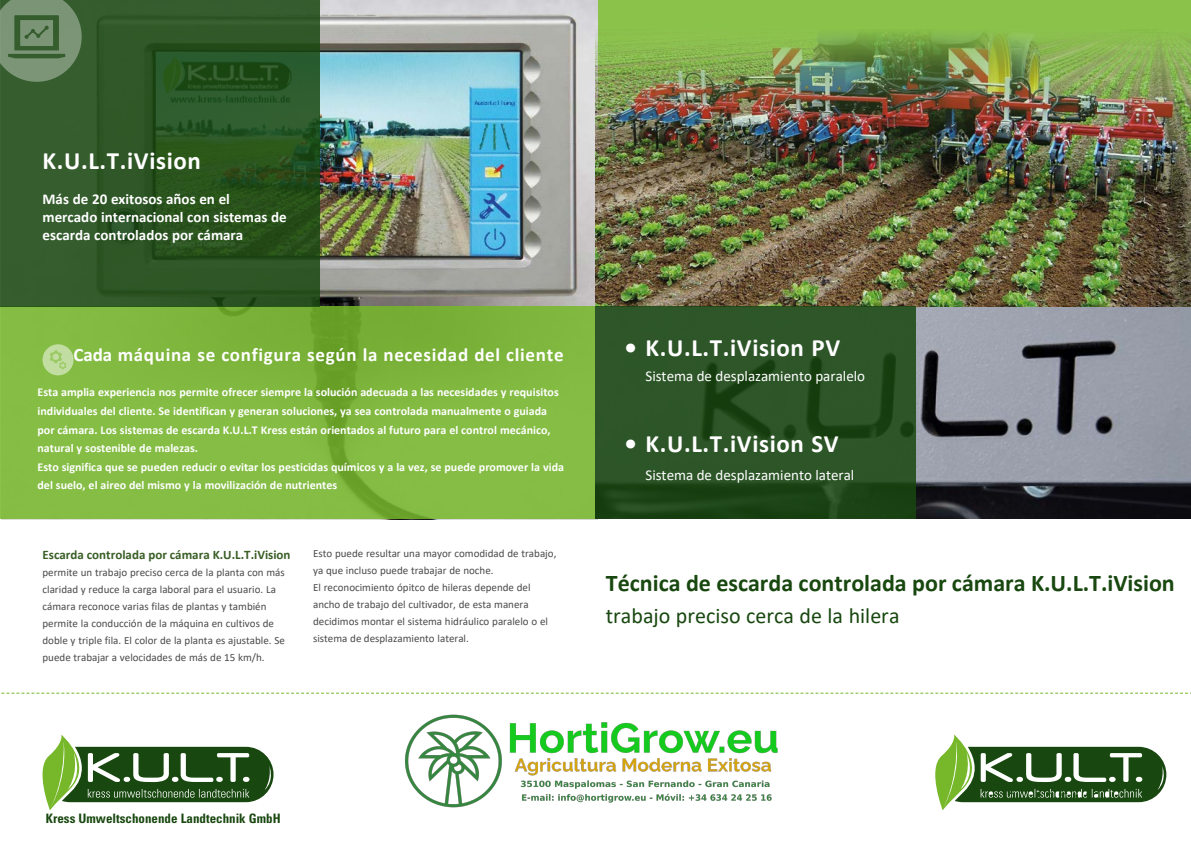
<style>
.page{position:relative;width:1191px;height:842px;background:#fff}
.page>*{position:absolute;margin:0;border:0;box-sizing:border-box;transform-origin:0 0}
.t1{font:700 25px "Calibri";letter-spacing:.025em;color:#fff}
.t2{font:700 24px "Calibri";color:#18470f}
.t3{font:22px "Calibri";color:#18470f}
.t4{font:700 19px "Calibri";letter-spacing:.035em;color:#fff}
.t5{font:700 15px/18px "Calibri";color:#fff}
.t6{font:15px "Calibri";color:#fff}
.t7{font:700 13px "Calibri";color:#395e26}
.t8{font:700 condensed 13px "Univers";color:#18470f}
.t9{font:700 12px/18.5px "Calibri";color:#fff}
.t10{font:11px/17px "Calibri";color:#4a4a49}
.s1{font-family:"Univers";font-weight:300;font-stretch:condensed}
</style>
<div class="page">
<img style="left:2px;top:1px;width:595px;height:519px">
<div style="left:0;top:307px;width:595px;height:212px;background:#76b82a;opacity:.85"></div>
<svg style="left:935px;top:734px;width:231px;height:76px"></svg>
<svg style="left:43px;top:735px;width:230px;height:75px"></svg>
<img style="left:595px;top:0;width:596px;height:519px">
<div style="left:0;top:0;width:320px;height:307px;background:#18470f;opacity:.85"></div>
<div style="left:595px;top:307px;width:321px;height:212px;background:#18470f;opacity:.85"></div>
<svg style="left:0;top:0;width:82px;height:82px;background:#668460"></svg>
<div style="left:43px;top:344px;width:31px;height:31px;background:#c1dda1;border-radius:50%"></div>
<svg style="left:50px;top:350px;width:16px;height:19px"></svg>
<svg style="left:1px;top:693px;width:1190px;height:1px"></svg>
<img style="left:405px;top:714px;width:373px;height:94px">
<h1 class="t1" style="left:43px;top:143px;width:160px">K.U.L.T.iVision</h1>
<h3 class="t5" style="left:43px;top:190px;width:246px">Más de 20 exitosos años en el mercado internacional con sistemas de escarda controlados por cámara</h3>
<h3 class="t4" style="left:73px;top:341px;width:491px">Cada máquina se configura según la necesidad del cliente</h3>
<p class="t9" style="left:38px;top:383px;width:528px">Esta amplia experiencia nos permite ofrecer siempre la solución adecuada a las necesidades y requisitos individuales del cliente. Se identifican y generan soluciones, ya sea controlada manualmente o guiada por cámara. Los sistemas de escarda K.U.L.T Kress están orientados al futuro para el control mecánico, natural y sostenible de malezas.<br>Esto significa que se pueden reducir o evitar los pesticidas químicos y a la vez, se puede promover la vida del suelo, el aireo del mismo y la movilización de nutrientes</p>
<p class="t7" style="left:43px;top:545px;width:250px">Escarda controlada por cámara K.U.L.T.iVision</p>
<p class="t10" style="left:43px;top:564px;width:244px">permite un trabajo preciso cerca de la planta con más claridad y reduce la carga laboral para el usuario. La cámara reconoce varias filas de plantas y también permite la conducción de la máquina en cultivos de doble y triple fila. El color de la planta es ajustable. Se puede trabajar a velocidades de más de 15 km/h.</p>
<p class="t10" style="left:313px;top:545px;width:245px">Esto puede resultar una mayor comodidad de trabajo, ya que incluso puede trabajar de noche.<br>El reconocimiento ópitco de hileras depende del ancho de trabajo del cultivador, de esta manera decidimos montar el sistema hidráulico paralelo o el sistema de desplazamiento lateral.</p>
<h1 class="t1" style="left:623px;top:330px;width:218px"><span class="s1">•</span> K.U.L.T.iVision PV</h1>
<h3 class="t6" style="left:645px;top:366px;width:221px">Sistema de desplazamiento paralelo</h3>
<h1 class="t1" style="left:623px;top:426px;width:217px"><span class="s1">•</span> K.U.L.T.iVision SV</h1>
<h3 class="t6" style="left:645px;top:465px;width:210px">Sistema de desplazamiento lateral</h3>
<h2 class="t2" style="left:606px;top:566px;width:570px">Técnica de escarda controlada por cámara K.U.L.T.iVision</h2>
<h3 class="t3" style="left:606px;top:600px;width:295px">trabajo preciso cerca de la hilera</h3>
<p class="t8" style="left:46px;top:810px;width:236px">Kress Umweltschonende Landtechnik GmbH</p>
</div>
